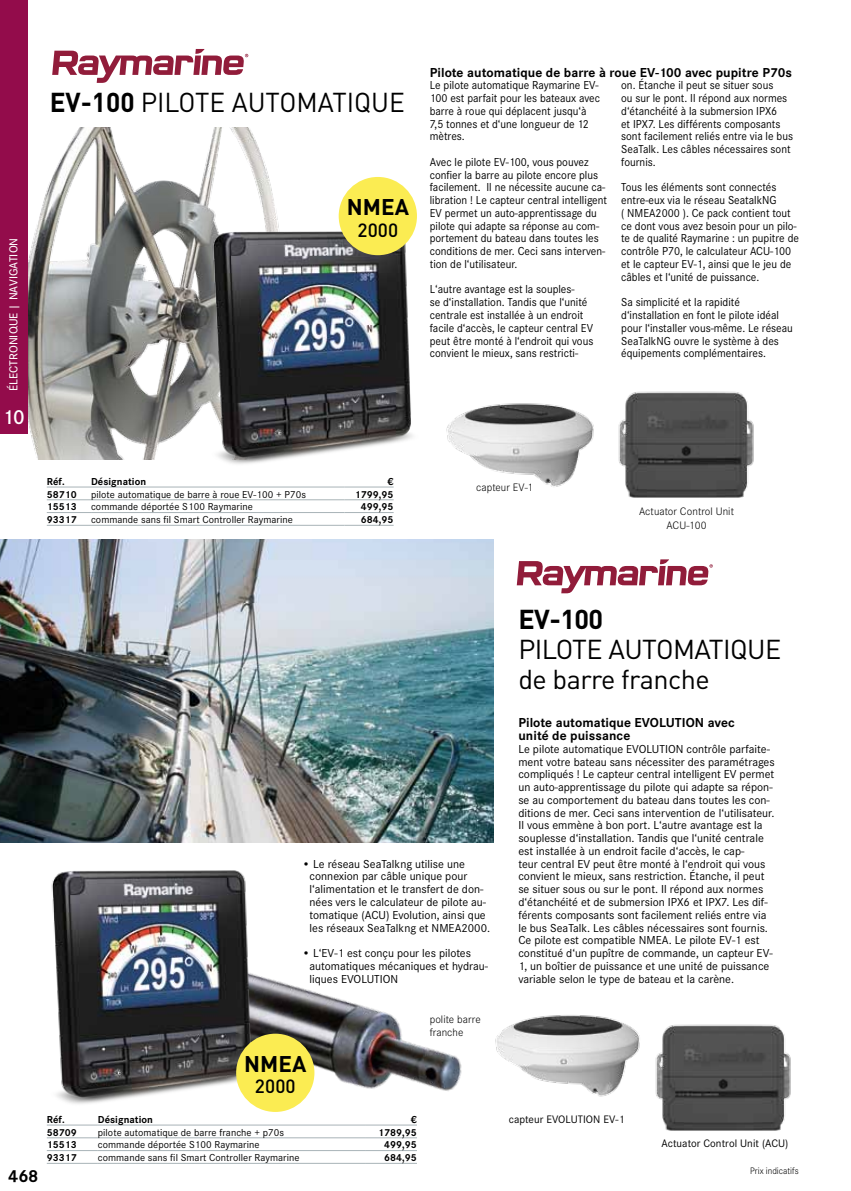
<style>
.page{position:relative;width:851px;height:1191px;background:#fff}
.page>*{position:absolute;margin:0;border:0;box-sizing:border-box;transform-origin:0 0}
.t1{font:27px/30.3px "DIN Pro";letter-spacing:-.02em;color:#000}
.t2{font:27px "DIN Pro";color:#000}
.t3{font:700 22.35px "DIN Pro";letter-spacing:.005em;color:#000}
.t4{font:600 21px "Corporate S";color:#fff}
.t5{font:500 18.9px "DIN Pro";letter-spacing:.005em;color:#000}
.t6{font:700 18px "Corporate S";color:#000}
.t7{font:700 13.5px/12.8px "Corporate S";letter-spacing:.005em;color:#000}
.t8{font:12px/12.8px "Corporate S";color:#000;scale:.95 1}
.t9{font:12px/12.8px "Corporate S";color:#000}
.t10{font:500 12px "Corporate S";letter-spacing:.005em;color:#fff}
.t11{font:300 11.25px/13.5px "Corporate S";letter-spacing:.005em;color:#000}
.t12{font:11.25px "Corporate S";letter-spacing:.005em;color:#000}
.t13{font:10.5px "Corporate S";letter-spacing:.005em;color:#000}
.t14{font:700 10.5px "Corporate S";letter-spacing:.005em;color:#000}
.t15{font:300 9.75px "Corporate S";color:#000;scale:.95 1}
.s1{font-weight:700}
</style>
<div class="page">
<img style="left:28px;top:128px;width:246px;height:331px">
<hr style="left:47px;top:1124px;width:51px;height:1px;background:#a8b3b7">
<hr style="left:98px;top:1124px;width:268px;height:1px;background:#a8b3b7">
<hr style="left:366px;top:1124px;width:51px;height:1px;background:#a8b3b7">
<hr style="left:47px;top:1137px;width:51px;height:1px;background:#a8b3b7">
<hr style="left:98px;top:1137px;width:268px;height:1px;background:#a8b3b7">
<hr style="left:366px;top:1137px;width:51px;height:1px;background:#a8b3b7">
<hr style="left:47px;top:1150px;width:51px;height:1px;background:#a8b3b7">
<hr style="left:98px;top:1150px;width:268px;height:1px;background:#a8b3b7">
<hr style="left:366px;top:1150px;width:51px;height:1px;background:#a8b3b7">
<hr style="left:47px;top:1163px;width:51px;height:1px;background:#a8b3b7">
<hr style="left:98px;top:1163px;width:268px;height:1px;background:#a8b3b7">
<hr style="left:366px;top:1163px;width:51px;height:1px;background:#a8b3b7">
<img style="left:262px;top:977px;width:200px;height:135px">
<svg style="left:52px;top:49px;width:196px;height:34px"></svg>
<img style="left:191px;top:205px;width:226px;height:259px">
<img style="left:0;top:539px;width:493px;height:303px">
<img style="left:51px;top:870px;width:211px;height:239px">
<img style="left:495px;top:1015px;width:145px;height:82px">
<img style="left:655px;top:1024px;width:136px;height:107px">
<div style="left:236px;top:1033px;width:78px;height:79px;background:#fbec52;border-radius:50%"></div>
<div style="left:338px;top:177px;width:79px;height:78px;background:#fbec52;border-radius:50%"></div>
<hr style="left:47px;top:486px;width:44px;height:1px;background:#a8b3b7">
<hr style="left:91px;top:486px;width:253px;height:1px;background:#a8b3b7">
<hr style="left:344px;top:486px;width:49px;height:1px;background:#a8b3b7">
<hr style="left:47px;top:499px;width:44px;height:1px;background:#a8b3b7">
<hr style="left:91px;top:499px;width:253px;height:1px;background:#a8b3b7">
<hr style="left:344px;top:499px;width:49px;height:1px;background:#a8b3b7">
<hr style="left:47px;top:512px;width:44px;height:1px;background:#a8b3b7">
<hr style="left:91px;top:512px;width:253px;height:1px;background:#a8b3b7">
<hr style="left:344px;top:512px;width:49px;height:1px;background:#a8b3b7">
<hr style="left:47px;top:525px;width:44px;height:1px;background:#a8b3b7">
<hr style="left:91px;top:525px;width:253px;height:1px;background:#a8b3b7">
<hr style="left:344px;top:525px;width:49px;height:1px;background:#a8b3b7">
<svg style="left:516px;top:559px;width:196px;height:34px"></svg>
<div style="left:0;top:0;width:28px;height:434px;background:#930c4b"></div>
<img style="left:446px;top:403px;width:148px;height:84px">
<img style="left:618px;top:391px;width:136px;height:107px">
<p class="t10" style="left:7px;top:391px;width:155px;rotate:-90deg">Électronique | Navigation</p>
<h3 class="t4" style="left:2px;top:404px;width:24px">10</h3>
<p class="t2" style="left:50px;top:81px;width:356px"><span class="s1">EV-100</span> PILOTE AUTOMATIQU E</p>
<p class="t3" style="left:346px;top:188px;width:64px">NMEA</p>
<p class="t5" style="left:357px;top:214px;width:42px">2000</p>
<p class="t7" style="left:429px;top:66px;width:364px">Pilote automatique de barre à roue EV-100 avec pupitre P70s</p>
<p class="t8" style="left:429px;top:79px;width:181px">Le pilote automatique Raymarine EV-<br>100 est parfait pour les bateaux avec barre à roue qui déplacent jusqu‘à<br>7,5 tonnes et d‘une longueur de 12 mètres.</p>
<p class="t8" style="left:429px;top:156px;width:188px">Avec le pilote EV-100, vous pouvez confier la barre au pilote encore plus facilement. Il ne nécessite aucune ca&shy;libration ! Le capteur central intelligent EV permet un auto-apprentissage du pilote qui adapte sa réponse au com&shy;portement du bateau dans toutes les conditions de mer. Ceci sans interven&shy;tion de l‘utilisateur.</p>
<p class="t8" style="left:429px;top:283px;width:174px">L‘autre avantage est la souples-<br>se d‘installation. Tandis que l‘unité centrale est installée à un endroit facile d‘accès, le capteur central EV peut être monté à l‘endroit qui vous convient le mieux, sans restricti-</p>
<p class="t8" style="left:621px;top:79px;width:182px">on. Étanche il peut se situer sous<br>ou sur le pont. Il répond aux normes d‘étanchéité à la submersion IPX6<br>et IPX7. Les différents composants sont facilement reliés entre via le bus<br>SeaTalk. Les câbles nécessaires sont fournis.</p>
<p class="t8" style="left:621px;top:181px;width:189px">Tous les éléments sont connectés entre-eux via le réseau SeatalkNG<br>( NMEA2000 ). Ce pack contient tout ce dont vous avez besoin pour un pilo&shy;te de qualité Raymarine : un pupitre de contrôle P70, le calculateur ACU-100 et le capteur EV-1, ainsi que le jeu de câbles et l‘unité de puissance.</p>
<p class="t8" style="left:621px;top:296px;width:182px">Sa simplicité et la rapidité d‘installation en font le pilote idéal pour l‘installer vous-même. Le réseau SeaTalkNG ouvre le système à des équipements complémentaires.</p>
<p class="t14" style="left:47px;top:475px;width:19px">Réf.</p>
<p class="t14" style="left:91px;top:475px;width:57px">Désignation</p>
<p class="t14" style="left:387px;top:475px;width:7px">€</p>
<p class="t14" style="left:47px;top:488px;width:32px">58710</p>
<p class="t13" style="left:91px;top:488px;width:216px">pilote automatique de barre à roue EV-100 + P70s</p>
<p class="t14" style="left:355px;top:488px;width:40px">1799,95</p>
<p class="t14" style="left:47px;top:501px;width:32px">15513</p>
<p class="t13" style="left:91px;top:501px;width:163px">commande déportée S100 Raymarine</p>
<p class="t14" style="left:361px;top:501px;width:34px">499,95</p>
<p class="t14" style="left:47px;top:513px;width:32px">93317</p>
<p class="t13" style="left:91px;top:514px;width:203px">commande sans fil Smart Controller Raymarine</p>
<p class="t14" style="left:361px;top:513px;width:34px">684,95</p>
<p class="t11" style="left:476px;top:480px;width:59px">capteur EV-1</p>
<p class="t11" style="left:639px;top:505px;width:96px;text-align:center">Actuator Control Unit<br>ACU-100</p>
<p class="t9" style="left:309px;top:857px;width:182px;text-indent:-8px">• Le réseau SeaTalkng utilise une connexion par câble unique pour l‘alimentation et le transfert de don&shy;nées vers le calculateur de pilote au&shy;tomatique (ACU) Evolution, ainsi que les réseaux SeaTalkng et NMEA2000.</p>
<p class="t9" style="left:309px;top:946px;width:180px;text-indent:-8px">• L‘EV-1 est conçu pour les pilotes automatiques mécaniques et hydrau&shy;liques EVOLUTION</p>
<p class="t6" style="left:8px;top:1166px;width:32px">468</p>
<p class="t3" style="left:244px;top:1045px;width:64px">NMEA</p>
<p class="t5" style="left:255px;top:1071px;width:42px">2000</p>
<p class="t14" style="left:47px;top:1113px;width:19px">Réf.</p>
<p class="t14" style="left:98px;top:1113px;width:57px">Désignation</p>
<p class="t14" style="left:411px;top:1113px;width:7px">€</p>
<p class="t14" style="left:47px;top:1126px;width:32px">58709</p>
<p class="t13" style="left:98px;top:1126px;width:188px">pilote automatique de barre franche + p70s</p>
<p class="t14" style="left:378px;top:1126px;width:40px">1789,95</p>
<p class="t14" style="left:47px;top:1139px;width:32px">15513</p>
<p class="t13" style="left:98px;top:1139px;width:163px">commande déportée S100 Raymarine</p>
<p class="t14" style="left:384px;top:1139px;width:34px">499,95</p>
<p class="t14" style="left:47px;top:1151px;width:32px">93317</p>
<p class="t13" style="left:98px;top:1151px;width:203px">commande sans fil Smart Controller Raymarine</p>
<p class="t14" style="left:384px;top:1151px;width:34px">684,95</p>
<p class="t11" style="left:429px;top:1012px;width:52px">polite barre franche</p>
<p class="t1" style="left:518px;top:601px;width:264px"><span class="s1">EV-100<br></span>PILOTE AUTOMATIQU E de barre franche</p>
<p class="t7" style="left:518px;top:716px;width:218px">Pilote automatique EVOLUTION avec unité de puissance</p>
<p class="t9" style="left:518px;top:742px;width:258px">Le pilote automatique EVOLUTION contrôle parfaite&shy;ment votre bateau sans nécessiter des paramétrages compliqués ! Le capteur central intelligent EV permet un auto-apprentissage du pilote qui adapte sa répon&shy;se au comportement du bateau dans toutes les con&shy;ditions de mer. Ceci sans intervention de l‘utilisateur.<br>Il vous emmène à bon port. L‘autre avantage est la souplesse d‘installation. Tandis que l‘unité centrale est installée à un endroit facile d‘accès, le cap-<br>teur central EV peut être monté à l‘endroit qui vous convient le mieux, sans restriction. Étanche, il peut se situer sous ou sur le pont. Il répond aux normes d‘étanchéité et de submersion IPX6 et IPX7. Les dif&shy;férents composants sont facilement reliés entre via le bus SeaTalk. Les câbles nécessaires sont fournis.<br>Ce pilote est compatible NMEA. Le pilote EV-1 est constitué d‘un pupître de commande, un capteur EV-1, un boîtier de puissance et une unité de puissance variable selon le type de bateau et la carène.</p>
<p class="t12" style="left:508px;top:1112px;width:117px">capteur EVOLUTION EV-1</p>
<p class="t12" style="left:661px;top:1137px;width:128px">Actuator Control Unit (ACU)</p>
<p class="t15" style="left:750px;top:1165px;width:52px">Prix indicatifs</p>
</div>
